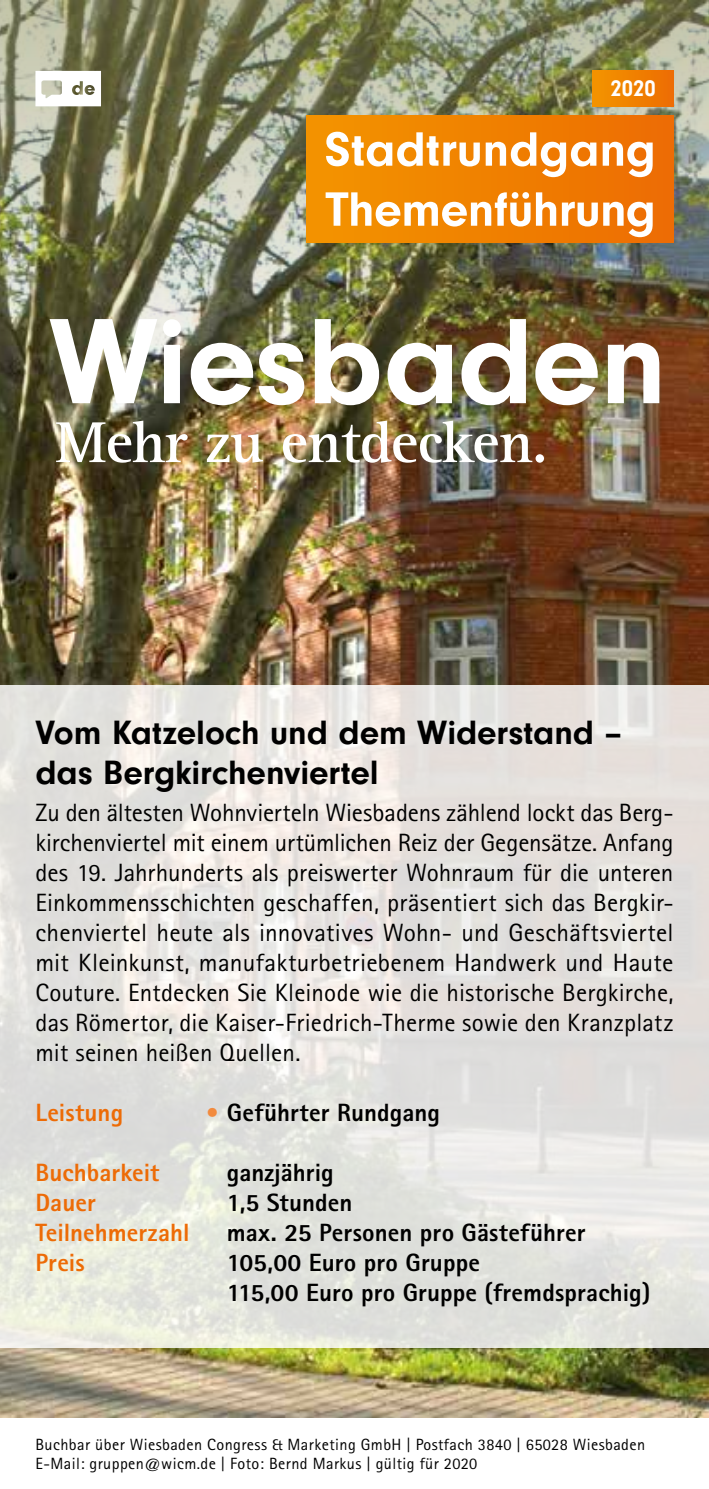
<style>
.page{position:relative;width:709px;height:1489px;background:#fff}
.page>*{position:absolute;margin:0;border:0;box-sizing:border-box;transform-origin:0 0}
.t1{font:700 50px/60px "Neuzeit Gro";letter-spacing:-.005em;color:#fff}
.t2{font:700 35px/40px "Neuzeit Gro";color:#000}
.t3{font:25px/30px "Rotis Sans Serif";letter-spacing:.005em;color:#000;text-align:justify}
.t4{font:800 25px/30px "Rotis Sans Serif";letter-spacing:.005em;color:#000}
.t5{font:800 25px "Rotis Sans Serif";letter-spacing:.005em;color:#ed6b06}
.t6{font:700 23.5px "Neuzeit Gro";color:#fff;scale:.96 1}
.t7{font:16.25px/19.5px "Rotis Sans Serif";letter-spacing:.025em;color:#000}
.s1{color:#f28b3e}
</style>
<div class="page">
<img style="left:0;top:440px;width:709px;height:977px">
<img style="left:0;top:0;width:709px;height:440px">
<svg style="left:0;top:685px;width:709px;height:661px;background:#e5e3df"></svg>
<img style="left:56px;top:420px;width:488px;height:42px">
<img style="left:50px;top:319px;width:609px;height:86px">
<div style="left:306px;top:115px;width:367px;height:128px;background:linear-gradient(to right,#f39400,#ed6c03)"></div>
<div style="left:593px;top:71px;width:80px;height:35px;background:linear-gradient(to right,#f39400,#ed6d03)"></div>
<svg style="left:35px;top:71px;width:66px;height:35px"></svg>
<p class="t6" style="left:610px;top:76px;width:49px">2020</p>
<h1 class="t1" style="left:324px;top:120px;width:333px">Stadtrundgang<br>Themenführung</h1>
<h2 class="t2" style="left:35px;top:712px;width:588px">Vom Katzeloch und dem Widerstand – das Bergkirchenviertel</h2>
<p class="t3" style="left:35px;top:797px;width:639px">Zu den ältesten Wohnvierteln Wiesbadens zählend lockt das Berg&shy;kirchenviertel mit einem urtümlichen Reiz der Gegensätze. Anfang des 19. Jahrhunderts als preiswerter Wohnraum für die unteren Einkommensschichten geschaffen, präsentiert sich das Bergkir&shy;chenviertel heute als innovatives Wohn- und Geschäftsviertel mit Kleinkunst, manufakturbetriebenem Handwerk und Haute Couture. Entdecken Sie Kleinode wie die historische Bergkirche, das Römertor, die Kaiser-Friedrich-Therme sowie den Kranzplatz mit seinen heißen Quellen.</p>
<p class="t5" style="left:35px;top:1096px;width:89px">Leistung</p>
<p class="t4" style="left:206px;top:1097px;width:236px"><span class="s1">•</span> Geführter Rundgang</p>
<p class="t5" style="left:35px;top:1156px;width:126px">Buchbarkeit</p>
<p class="t4" style="left:227px;top:1157px;width:108px">ganzjährig</p>
<p class="t5" style="left:35px;top:1186px;width:62px">Dauer</p>
<p class="t4" style="left:227px;top:1187px;width:127px">1,5 Stunden</p>
<p class="t5" style="left:35px;top:1216px;width:156px">Teilnehmerzahl</p>
<p class="t4" style="left:227px;top:1217px;width:360px">max. 25 Personen pro Gästeführer</p>
<p class="t5" style="left:35px;top:1246px;width:51px">Preis</p>
<p class="t4" style="left:227px;top:1247px;width:425px">105,00 Euro pro Gruppe<br>115,00 Euro pro Gruppe (fremdsprachig)</p>
<p class="t7" style="left:35px;top:1434px;width:611px">Buchbar über Wiesbaden Congress &amp; Marketing GmbH | Postfach 3840 | 65028 Wiesbaden<br>E-Mail: gruppen@wicm.de | Foto: Bernd Markus | gültig für 2020</p>
</div>
